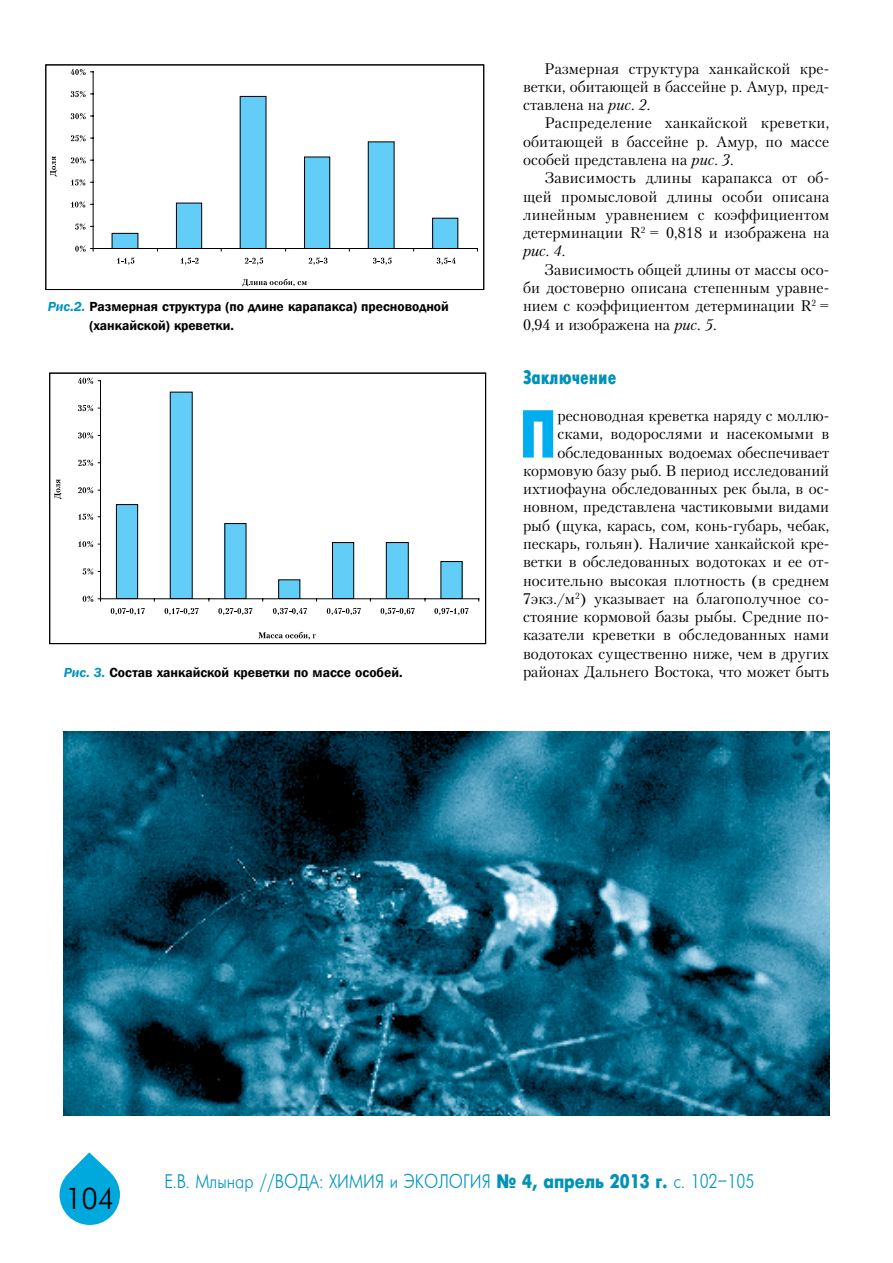
<style>
.page{position:relative;width:893px;height:1263px;background:#fff}
.page>*{position:absolute;margin:0;border:0;box-sizing:border-box;transform-origin:0 0}
.t1{font:67.65px "Futuris X Cond C";color:#00aeef}
.t2{font:30px "Futuris Cyrillic";color:#000}
.t3{font:19.5px "Futuris";color:#0094c1;scale:.84 1}
.t4{font:19.5px "Futuris X Cond C";color:#0092b8}
.t5{font:15.3px/18.3px "Petersburg C";color:#000;text-align:justify}
.t6{font:600 13.5px/18.3px "Franklin Gothic";color:#000}
.s1{font-style:italic;color:#0094c1}
.s2{font-style:italic}
.s3{font-weight:700;color:#0092b8}
.s4{font-weight:700}
</style>
<div class="page">
<svg style="left:60px;top:1152px;width:60px;height:73px"></svg>
<img style="left:64px;top:732px;width:765px;height:384px">
<div style="left:112px;top:233px;width:26px;height:15px;background:#62cdf6"></div>
<div style="left:112px;top:233px;width:26px;height:15px;border:1px solid #000"></div>
<div style="left:176px;top:203px;width:26px;height:45px;background:#62cdf6"></div>
<div style="left:176px;top:203px;width:26px;height:45px;border:1px solid #000"></div>
<div style="left:240px;top:96px;width:26px;height:152px;background:#62cdf6"></div>
<div style="left:304px;top:157px;width:26px;height:91px;background:#62cdf6"></div>
<div style="left:304px;top:157px;width:26px;height:91px;border:1px solid #000"></div>
<div style="left:368px;top:142px;width:26px;height:106px;background:#62cdf6"></div>
<div style="left:368px;top:142px;width:26px;height:106px;border:1px solid #000"></div>
<div style="left:433px;top:218px;width:25px;height:30px;background:#62cdf6"></div>
<div style="left:432px;top:218px;width:26px;height:30px;border:1px solid #000"></div>
<hr style="left:93px;top:72px;width:1px;height:176px;background:#000">
<hr style="left:93px;top:248px;width:384px;height:1px;background:#000">
<svg style="left:75px;top:245px;width:19px;height:7px"></svg>
<svg style="left:75px;top:223px;width:18px;height:7px"></svg>
<svg style="left:71px;top:201px;width:14px;height:7px"></svg>
<svg style="left:71px;top:179px;width:14px;height:7px"></svg>
<svg style="left:71px;top:157px;width:22px;height:7px"></svg>
<svg style="left:71px;top:135px;width:22px;height:7px"></svg>
<svg style="left:71px;top:113px;width:22px;height:6px"></svg>
<svg style="left:71px;top:91px;width:22px;height:6px"></svg>
<svg style="left:71px;top:69px;width:22px;height:6px"></svg>
<svg style="left:117px;top:257px;width:17px;height:8px"></svg>
<svg style="left:181px;top:257px;width:18px;height:8px"></svg>
<svg style="left:245px;top:257px;width:18px;height:8px"></svg>
<svg style="left:309px;top:257px;width:18px;height:8px"></svg>
<svg style="left:373px;top:257px;width:19px;height:8px"></svg>
<svg style="left:437px;top:257px;width:19px;height:8px"></svg>
<svg style="left:242px;top:279px;width:65px;height:7px"></svg>
<svg style="left:50px;top:156px;width:7px;height:20px"></svg>
<div style="left:116px;top:505px;width:22px;height:94px;background:#62cdf6"></div>
<div style="left:116px;top:504px;width:22px;height:95px;border:1px solid #000"></div>
<div style="left:170px;top:392px;width:22px;height:207px;background:#62cdf6"></div>
<div style="left:225px;top:524px;width:21px;height:75px;background:#62cdf6"></div>
<div style="left:279px;top:580px;width:21px;height:19px;background:#62cdf6"></div>
<div style="left:332px;top:542px;width:22px;height:57px;background:#62cdf6"></div>
<div style="left:332px;top:542px;width:22px;height:57px;border:1px solid #000"></div>
<div style="left:386px;top:542px;width:22px;height:57px;background:#62cdf6"></div>
<div style="left:386px;top:542px;width:23px;height:57px;border:1px solid #000"></div>
<div style="left:441px;top:561px;width:21px;height:38px;background:#62cdf6"></div>
<hr style="left:100px;top:381px;width:1px;height:218px;background:#000">
<hr style="left:100px;top:598px;width:379px;height:1px;background:#000">
<svg style="left:83px;top:595px;width:18px;height:7px"></svg>
<svg style="left:83px;top:568px;width:17px;height:7px"></svg>
<svg style="left:78px;top:541px;width:22px;height:6px"></svg>
<svg style="left:78px;top:513px;width:22px;height:7px"></svg>
<svg style="left:78px;top:487px;width:22px;height:6px"></svg>
<svg style="left:78px;top:459px;width:22px;height:7px"></svg>
<svg style="left:78px;top:432px;width:22px;height:7px"></svg>
<svg style="left:78px;top:405px;width:22px;height:6px"></svg>
<svg style="left:78px;top:377px;width:22px;height:7px"></svg>
<svg style="left:111px;top:608px;width:34px;height:7px"></svg>
<svg style="left:165px;top:608px;width:34px;height:7px"></svg>
<svg style="left:218px;top:608px;width:35px;height:7px"></svg>
<svg style="left:273px;top:608px;width:34px;height:7px"></svg>
<svg style="left:327px;top:608px;width:34px;height:7px"></svg>
<svg style="left:381px;top:608px;width:34px;height:7px"></svg>
<svg style="left:434px;top:608px;width:35px;height:7px"></svg>
<svg style="left:259px;top:632px;width:57px;height:8px"></svg>
<svg style="left:54px;top:479px;width:8px;height:20px"></svg>
<div style="left:50px;top:373px;width:436px;height:271px;border:1px solid #000"></div>
<p class="t6" style="left:89px;top:298px;width:361px;text-indent:-42px"><span class="s1">Рис.2.</span> Размерная структура (по длине карапакса) пресноводной (ханкайской) креветки.</p>
<p class="t5" style="left:523px;top:59px;width:308px;text-indent:21px">Размерная структура ханкайской кре&shy;ветки, обитающей в бассейне р. Амур, пред&shy;ставлена на <span class="s2">рис. 2</span>.</p>
<p class="t5" style="left:523px;top:114px;width:308px;text-indent:21px">Распределение ханкайской креветки, обитающей в бассейне р. Амур, по массе особей представлена на <span class="s2">рис. 3</span>.</p>
<p class="t5" style="left:523px;top:169px;width:308px;text-indent:21px">Зависимость длины карапакса от об&shy;щей промысловой длины особи описана линейным уравнением с коэффициентом детерминации R<sup>2</sup> = 0,818 и изображена на <span class="s2">рис. 4</span>.</p>
<p class="t5" style="left:523px;top:260px;width:308px;text-indent:21px">Зависимость общей длины от массы осо&shy;би достоверно описана степенным уравне&shy;нием с коэффициентом детерминации R<sup>2</sup> = 0,94 и изображена на <span class="s2">рис. 5</span>.</p>
<p class="t4" style="left:523px;top:367px;width:95px">Заключение</p>
<h1 class="t1" style="left:519px;top:397px;width:40px">П</h1>
<p class="t5" style="left:523px;top:406px;width:308px;text-align:right">ресноводная креветка наряду с моллю&shy;сками, водорослями и насекомыми в обследованных водоемах обеспечивает кормовую базу рыб. В период исследований ихтиофауна обследованных рек была, в ос&shy;новном, представлена частиковыми видами рыб (щука, карась, сом, конь-губарь, чебак, пескарь, гольян). Наличие ханкайской кре&shy;ветки в обследованных водотоках и ее от&shy;носительно высокая плотность (в среднем 7экз./м<sup>2</sup>) указывает на благополучное со&shy;стояние кормовой базы рыбы. Средние по&shy;казатели креветки в обследованных нами водотоках существенно ниже, чем в других</p>
<p class="t6" style="left:64px;top:663px;width:340px"><span class="s1">Рис. 3.</span> Состав ханкайской креветки по массе особей.</p>
<p class="t5" style="left:523px;top:662px;width:308px">районах Дальнего Востока, что может быть</p>
<h2 class="t2" style="left:65px;top:1183px;width:51px">104</h2>
<p class="t3" style="left:164px;top:1171px;width:704px">Е.В. Млынар //ВОДА: ХИМИЯ и ЭКОЛОГИЯ <span class="s3">¹ 4, апрель 2013 г</span><span class="s4">.</span> c. 102–105</p>
</div>
